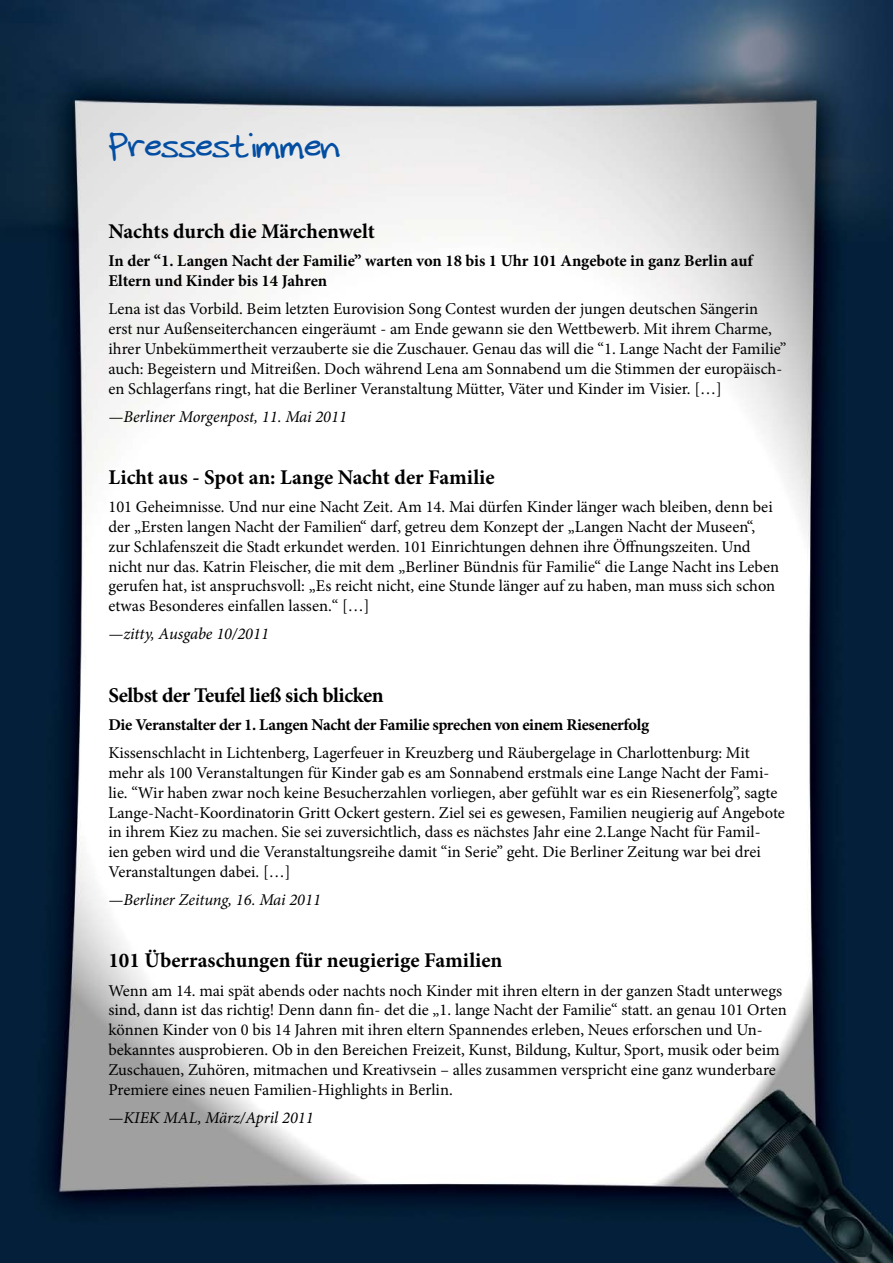
<style>
.page{position:relative;width:893px;height:1263px;background:#fff}
.page>*{position:absolute;margin:0;border:0;box-sizing:border-box;transform-origin:0 0}
.t1{font:45px "Dicks Handwriting";letter-spacing:-.02em;color:#034ea2}
.t2{font:700 21px "Minion Pro";letter-spacing:-.005em;color:#000}
.t3{font:16.5px/19.8px "Minion Pro";color:#000}
.t4{font:700 16.5px/19.8px "Minion Pro";letter-spacing:-.01em;color:#000}
.t5{font:italic 16.5px "Minion Pro";color:#000}
</style>
<div class="page">
<img style="left:0;top:0;width:893px;height:1263px">
<h1 class="t1" style="left:108px;top:125px;width:234px">Pressestimmen</h1>
<p class="t2" style="left:108px;top:216px;width:268px">Nachts durch die Märchenwelt</p>
<p class="t4" style="left:108px;top:251px;width:646px">In der “1. Langen Nacht der Familie” warten von 18 bis 1 Uhr 101 Angebote in ganz Berlin auf<br>Eltern und Kinder bis 14 Jahren</p>
<p class="t3" style="left:108px;top:299px;width:680px">Lena ist das Vorbild. Beim letzten Eurovision Song Contest wurden der jungen deutschen Sängerin<br>erst nur Außenseiterchancen eingeräumt - am Ende gewann sie den Wettbewerb. Mit ihrem Charme, ihrer Unbekümmertheit verzauberte sie die Zuschauer. Genau das will die “1. Lange Nacht der Familie” auch: Begeistern und Mitreißen. Doch während Lena am Sonnabend um die Stimmen der europäisch&shy;en Schlagerfans ringt, hat die Berliner Veranstaltung Mütter, Väter und Kinder im Visier. […]</p>
<p class="t5" style="left:108px;top:405px;width:240px">—Berliner Morgenpost, 11. Mai 2011</p>
<p class="t2" style="left:108px;top:462px;width:388px">Licht aus - Spot an: Lange Nacht der Familie</p>
<p class="t3" style="left:108px;top:497px;width:672px">101 Geheimnisse. Und nur eine Nacht Zeit. Am 14. Mai dürfen Kinder länger wach bleiben, denn bei der „Ersten langen Nacht der Familien“ darf, getreu dem Konzept der „Langen Nacht der Museen“, zur Schlafenszeit die Stadt erkundet werden. 101 Einrichtungen dehnen ihre Öffnungszeiten. Und nicht nur das. Katrin Fleischer, die mit dem „Berliner Bündnis für Familie“ die Lange Nacht ins Leben gerufen hat, ist anspruchsvoll: „Es reicht nicht, eine Stunde länger auf zu haben, man muss sich schon etwas Besonderes einfallen lassen.“ […]</p>
<p class="t5" style="left:108px;top:623px;width:162px">—zitty, Ausgabe 10/2011</p>
<p class="t2" style="left:108px;top:680px;width:277px">Selbst der Teufel ließ sich blicken</p>
<p class="t4" style="left:108px;top:714px;width:542px">Die Veranstalter der 1. Langen Nacht der Familie sprechen von einem Riesenerfolg</p>
<p class="t3" style="left:108px;top:743px;width:678px">Kissenschlacht in Lichtenberg, Lagerfeuer in Kreuzberg und Räubergelage in Charlottenburg: Mit mehr als 100 Veranstaltungen für Kinder gab es am Sonnabend erstmals eine Lange Nacht der Fami&shy;lie. “Wir haben zwar noch keine Besucherzahlen vorliegen, aber gefühlt war es ein Riesenerfolg”, sagte Lange-Nacht-Koordinatorin Gritt Ockert gestern. Ziel sei es gewesen, Familien neugierig auf Angebote in ihrem Kiez zu machen. Sie sei zuversichtlich, dass es nächstes Jahr eine 2.Lange Nacht für Famil&shy;ien geben wird und die Veranstaltungsreihe damit “in Serie” geht. Die Berliner Zeitung war bei drei Veranstaltungen dabei. […]</p>
<p class="t5" style="left:108px;top:889px;width:214px">—Berliner Zeitung, 16. Mai 2011</p>
<p class="t2" style="left:108px;top:946px;width:395px">101 Überraschungen für neugierige Familien</p>
<p class="t3" style="left:108px;top:980px;width:680px">Wenn am 14. mai spät abends oder nachts noch Kinder mit ihren eltern in der ganzen Stadt unterwegs sind, dann ist das richtig! Denn dann fin- det die „1. lange Nacht der Familie“ statt. an genau 101 Orten können Kinder von 0 bis 14 Jahren mit ihren eltern Spannendes erleben, Neues erforschen und Un&shy;bekanntes ausprobieren. Ob in den Bereichen Freizeit, Kunst, Bildung, Kultur, Sport, musik oder beim Zuschauen, Zuhören, mitmachen und Kreativsein – alles zusammen verspricht eine ganz wunderbare Premiere eines neuen Familien-Highlights in Berlin.</p>
<p class="t5" style="left:108px;top:1106px;width:207px">—KIEK MAL, März/April 2011</p>
</div>
